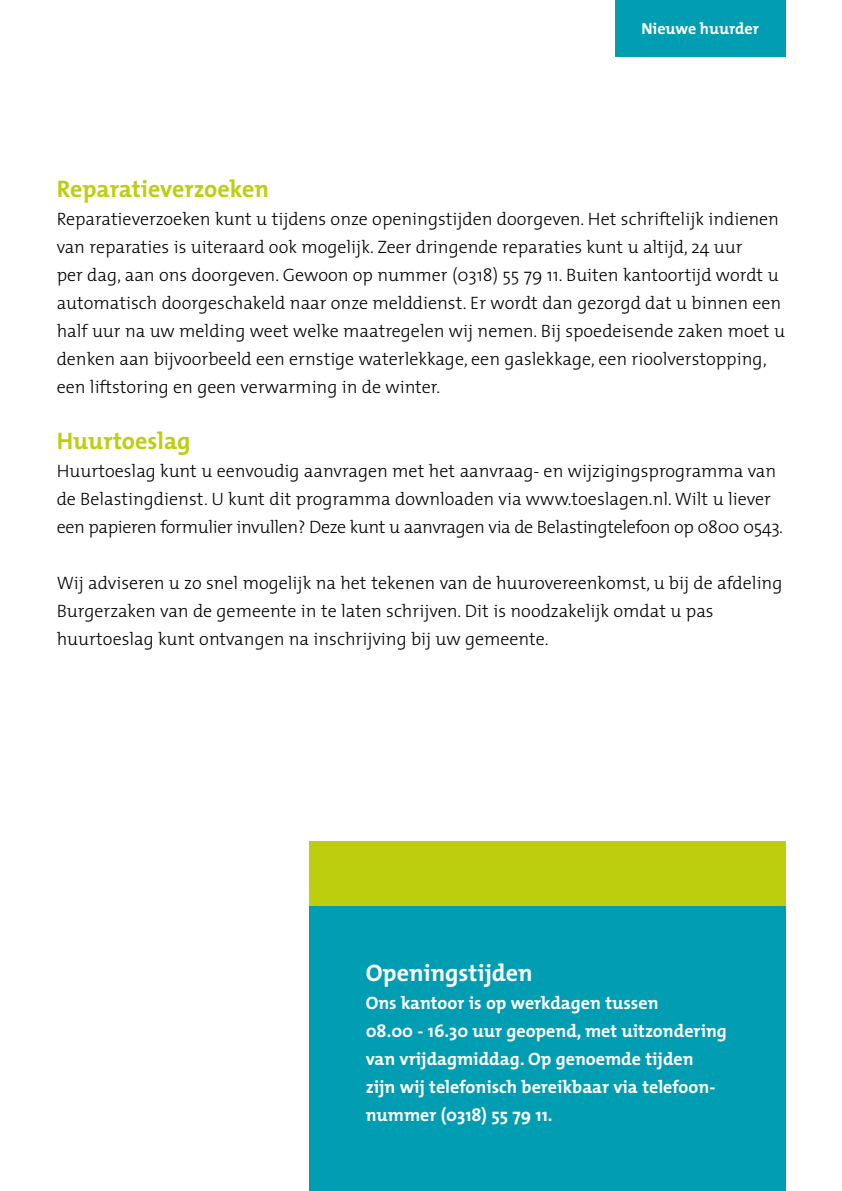
<style>
.page{position:relative;width:842px;height:1191px;background:#fff}
.page>*{position:absolute;margin:0;border:0;box-sizing:border-box;transform-origin:0 0}
.t1{font:700 24px "The Mix";color:#bdce0f}
.t2{font:700 24px "The Mix";color:#fff}
.t3{font:300 18px/28px "The Mix";color:#000}
.t4{font:700 18px/28px "The Mix";color:#fff}
.t5{font:700 16px "The Mix";color:#fff}
</style>
<div class="page">
<div style="left:309px;top:841px;width:476px;height:66px;background:#bdce0f"></div>
<div style="left:309px;top:907px;width:476px;height:284px;background:#009db3"></div>
<div style="left:615px;top:0;width:170px;height:57px;background:#009db3"></div>
<p class="t5" style="left:641px;top:15px;width:119px">Nieuwe huurder</p>
<h1 class="t1" style="left:57px;top:168px;width:214px">Reparatieverzoeken</h1>
<p class="t3" style="left:57px;top:204px;width:730px">Reparatieverzoeken kunt u tijdens onze openingstijden doorgeven. Het schriftelijk indienen van reparaties is uiteraard ook mogelijk. Zeer dringende reparaties kunt u altijd, 24 uur<br>per dag, aan ons doorgeven. Gewoon op nummer (0318) 55 79 11. Buiten kantoortijd wordt u automatisch doorgeschakeld naar onze melddienst. Er wordt dan gezorgd dat u binnen een half uur na uw melding weet welke maatregelen wij nemen. Bij spoedeisende zaken moet u denken aan bijvoorbeeld een ernstige waterlekkage, een gaslekkage, een rioolverstopping, een liftstoring en geen verwarming in de winter.</p>
<h1 class="t1" style="left:57px;top:420px;width:135px">Huurtoeslag</h1>
<p class="t3" style="left:57px;top:456px;width:728px">Huurtoeslag kunt u eenvoudig aanvragen met het aanvraag- en wijzigingsprogramma van de Belastingdienst. U kunt dit programma downloaden via www.toeslagen.nl. Wilt u liever een papieren formulier invullen? Deze kunt u aanvragen via de Belastingtelefoon op 0800 0543.</p>
<p class="t3" style="left:57px;top:568px;width:727px">Wij adviseren u zo snel mogelijk na het tekenen van de huurovereenkomst, u bij de afdeling<br>Burgerzaken van de gemeente in te laten schrijven. Dit is noodzakelijk omdat u pas huurtoeslag kunt ontvangen na inschrijving bij uw gemeente.</p>
<h1 class="t2" style="left:366px;top:952px;width:169px">Openingstijden</h1>
<p class="t4" style="left:366px;top:988px;width:363px">Ons kantoor is op werkdagen tussen<br>08.00 - 16.30 uur geopend, met uitzondering van vrijdagmiddag. Op genoemde tijden zijn wij telefonisch bereikbaar via telefoon&shy;nummer (0318) 55 79 11.</p>
</div>
